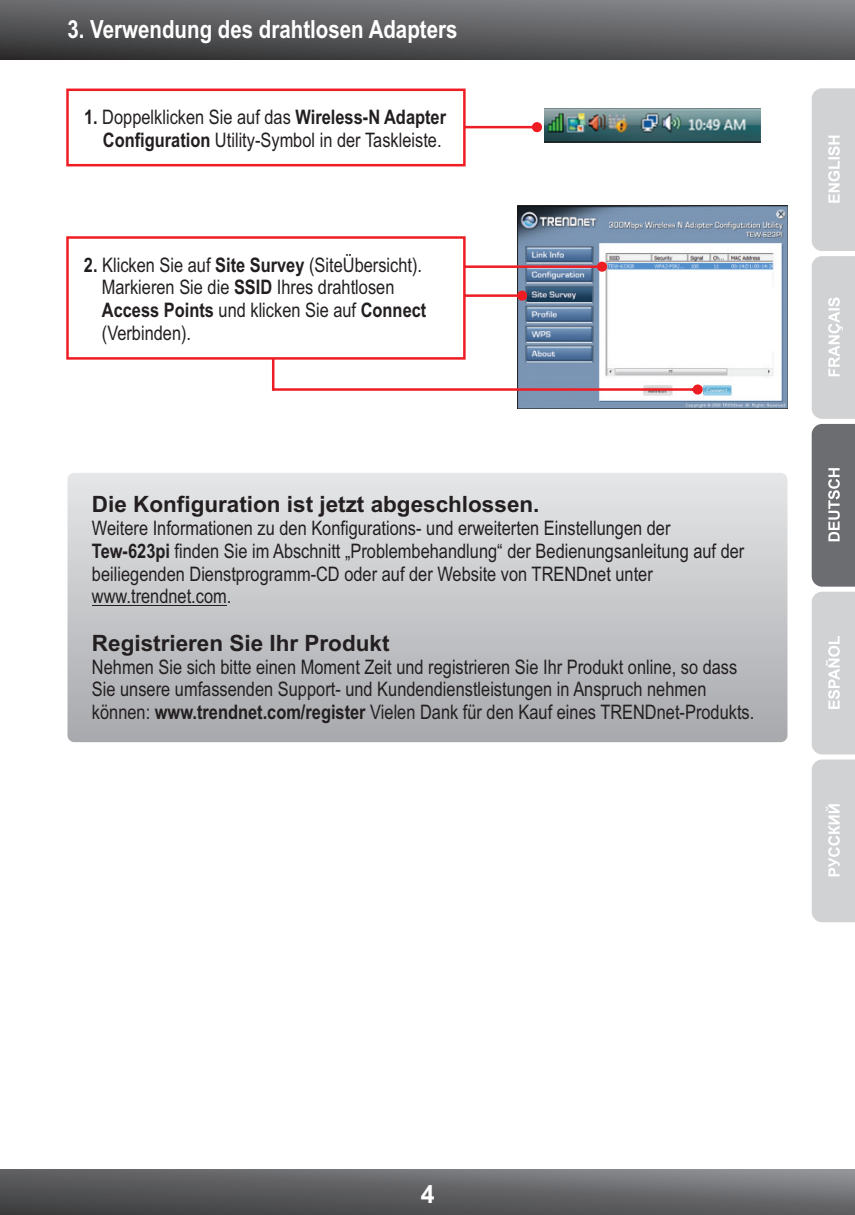
<style>
.page{position:relative;width:855px;height:1215px;background:#fff}
.page>*{position:absolute;margin:0;border:0;box-sizing:border-box;transform-origin:0 0}
.t1{font:700 25px "Arial Narrow";color:#fff}
.t2{font:700 25px "Arial";color:#fff}
.t3{font:700 22.5px "Arial";color:#231f20}
.t4{font:20px/22.8px "Arial Narrow";color:#231f20}
.s1{font-weight:700}
</style>
<div class="page">
<svg style="left:0;top:0;width:855px;height:59px;background:#5e5e61"></svg>
<svg style="left:0;top:1170px;width:855px;height:45px;background:#606163"></svg>
<svg style="left:812px;top:88px;width:43px;height:666px;background:#bdbec0"></svg>
<svg style="left:812px;top:760px;width:43px;height:162px;background:#d3d4d6"></svg>
<div style="left:68px;top:473px;width:720px;height:269px;background:linear-gradient(to bottom,#e5e6e8,#a8a9ad);border-radius:7px"></div>
<hr style="left:92px;top:605px;width:135px;height:1px;background:#231f20">
<img style="left:544px;top:108px;width:216px;height:35px">
<svg style="left:66px;top:88px;width:476px;height:79px"></svg>
<img style="left:518px;top:205px;width:270px;height:203px">
<svg style="left:467px;top:291px;width:60px;height:10px"></svg>
<svg style="left:467px;top:262px;width:140px;height:10px"></svg>
<svg style="left:272px;top:311px;width:431px;height:84px"></svg>
<svg style="left:66px;top:236px;width:401px;height:125px"></svg>
<p class="t1" style="left:68px;top:19px;width:392px">3. Verwendung des drahtlosen Adapters</p>
<p class="t4" style="left:84px;top:107px;width:364px;text-align:right"><span class="s1">1.</span> Doppelklicken Sie auf das <span class="s1">Wireless-N Adapter<br>Configuration</span> Utility-Symbol in der Taskleiste.</p>
<p class="t4" style="left:102px;top:255px;width:326px;text-indent:-18px"><span class="s1">2.</span> Klicken Sie auf <span class="s1">Site Survey</span> (SiteÜbersicht).<br>Markieren Sie die <span class="s1">SSID</span> Ihres drahtlosen <span class="s1">Access Points</span> und klicken Sie auf <span class="s1">Connect </span>(Verbinden).</p>
<p class="t3" style="left:92px;top:496px;width:449px">Die Konfiguration ist jetzt abgeschlossen.</p>
<p class="t4" style="left:92px;top:519px;width:654px">Weitere Informationen zu den Konfigurations- und erweiterten Einstellungen der <span class="s1">Tew-623pi</span> finden Sie im Abschnitt „Problembehandlung“ der Bedienungsanleitung auf der beiliegenden Dienstprogramm-CD oder auf der Website von TRENDnet unter www.trendnet.com.</p>
<p class="t3" style="left:92px;top:634px;width:299px">Registrieren Sie Ihr Produkt</p>
<p class="t4" style="left:92px;top:657px;width:664px">Nehmen Sie sich bitte einen Moment Zeit und registrieren Sie Ihr Produkt online, so dass<br>Sie unsere umfassenden Support- und Kundendienstleistungen in Anspruch nehmen können: <span class="s1">www.trendnet.com/register</span> Vielen Dank für den Kauf eines TRENDnet-Produkts.</p>
<p class="t2" style="left:421px;top:1185px;width:15px">4</p>
</div>
